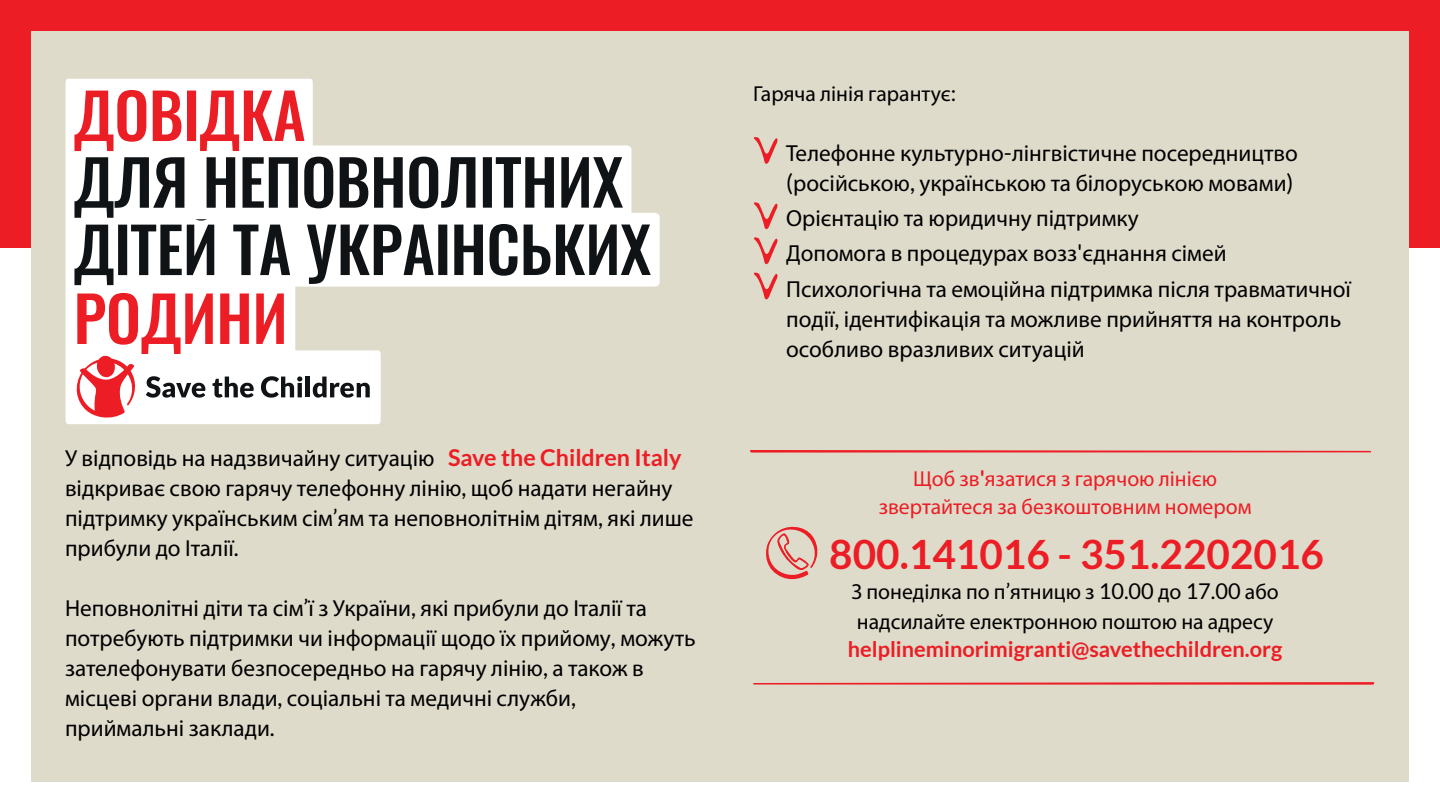
<style>
.page{position:relative;width:1440px;height:810px;background:#fff}
.page>*{position:absolute;margin:0;border:0;box-sizing:border-box;transform-origin:0 0}
.t1{font:500 62.32px "Oswald";letter-spacing:-.005em;color:#101315}
.t2{font:500 62.32px "Oswald";letter-spacing:-.005em;color:#eb1e26}
.t3{font:500 62.32px "Oswald";letter-spacing:-.005em;color:#ec1d25}
.t4{font:700 40.5px "Lato";color:#ec1d25}
.t5{font:23.25px/30px "Myriad Pro";color:#000001}
.t6{font:21.75px/30px "Myriad Pro";color:#000001}
.t7{font:21.75px/27.8px "Myriad Pro";color:#ec1d25;text-align:center}
.t8{font:700 21.75px "Lato";color:#ec1d25}
.s1{font-family:"Lato";font-weight:700;color:#ec1d25}
.s2{font-family:"Lato"}
.s3{font-family:"Lato";font-weight:700}
</style>
<div class="page">
<div style="left:0;top:0;width:1440px;height:248px;background:#ec1d25"></div>
<div style="left:31px;top:31px;width:1378px;height:750px;background:#dfdbca"></div>
<svg style="left:754px;top:137px;width:24px;height:27px"></svg>
<svg style="left:754px;top:202px;width:24px;height:28px"></svg>
<svg style="left:754px;top:237px;width:24px;height:28px"></svg>
<svg style="left:754px;top:272px;width:24px;height:28px"></svg>
<svg style="left:766px;top:526px;width:52px;height:54px"></svg>
<svg style="left:750px;top:450px;width:621px;height:3px;background:#e75a5a"></svg>
<svg style="left:753px;top:682px;width:621px;height:3px;background:#e75a5a"></svg>
<svg style="left:66px;top:79px;width:594px;height:345px"></svg>
<h1 class="t2" style="left:74px;top:60px;width:234px">ДОВІДКА</h1>
<h1 class="t1" style="left:74px;top:127px;width:551px">ДЛЯ НЕПОВНОЛІТНИХ</h1>
<h1 class="t1" style="left:74px;top:194px;width:579px">ДІТЕЙ ТА УКРАЇНСЬКИХ</h1>
<h1 class="t3" style="left:74px;top:263px;width:216px">РОДИНИ</h1>
<p class="t5" style="left:65px;top:443px;width:630px">У відповідь на надзвичайну ситуацію <span class="s1">Save the Children Italy </span>відкриває свою гарячу телефонну лінію<span class="s2">,</span> щоб надати негайну підтримку українським сім<span class="s2">’</span>ям та неповнолітнім дітям<span class="s2">,</span> які лише прибули до Італії<span class="s2">.</span></p>
<p class="t5" style="left:65px;top:593px;width:632px">Неповнолітні діти та сім<span class="s2">’</span>ї з України<span class="s2">,</span> які прибули до Італії та потребують підтримки чи інформації щодо їх прийому<span class="s2">,</span> можуть зателефонувати безпосередньо на гарячу лінію<span class="s2">,</span> а також в місцеві органи влади<span class="s2">,</span> соціальні та медичні служби<span class="s2">, </span>приймальні заклади<span class="s2">.</span></p>
<p class="t6" style="left:753px;top:78px;width:205px">Гаряча лінія гарантує<span class="s2">:</span></p>
<p class="t5" style="left:786px;top:138px;width:513px">Телефонне культурно<span class="s2">-</span>лінгвістичне посередництво <span class="s2">(</span>російською<span class="s2">,</span> українською та білоруською мовами<span class="s2">)</span></p>
<p class="t5" style="left:786px;top:200px;width:566px;line-height:35.2px">Орієнтацію та юридичну підтримку<br>Допомога в процедурах возз<span class="s2">'</span>єднання сімей<br>Психологічна та емоційна підтримка після травматичної</p>
<p class="t5" style="left:786px;top:303px;width:557px">події<span class="s2">,</span> ідентифікація та можливе прийняття на контроль особливо вразливих ситуацій</p>
<p class="t7" style="left:879px;top:464px;width:375px">Щоб зв<span class="s3">'</span>язатися з гарячою лінією звертайтеся за безкоштовним номером</p>
<h2 class="t4" style="left:829px;top:531px;width:496px">800.141016 - 351.2202016</h2>
<p class="t6" style="left:852px;top:577px;width:429px">З понеділка по п<span class="s2">’</span>ятницю з <span class="s2">10.00</span> до <span class="s2">17.00</span> або надсилайте електронною поштою на адресу</p>
<p class="t8" style="left:848px;top:637px;width:436px">helplineminorimigranti@savethechildren.org</p>
</div>
